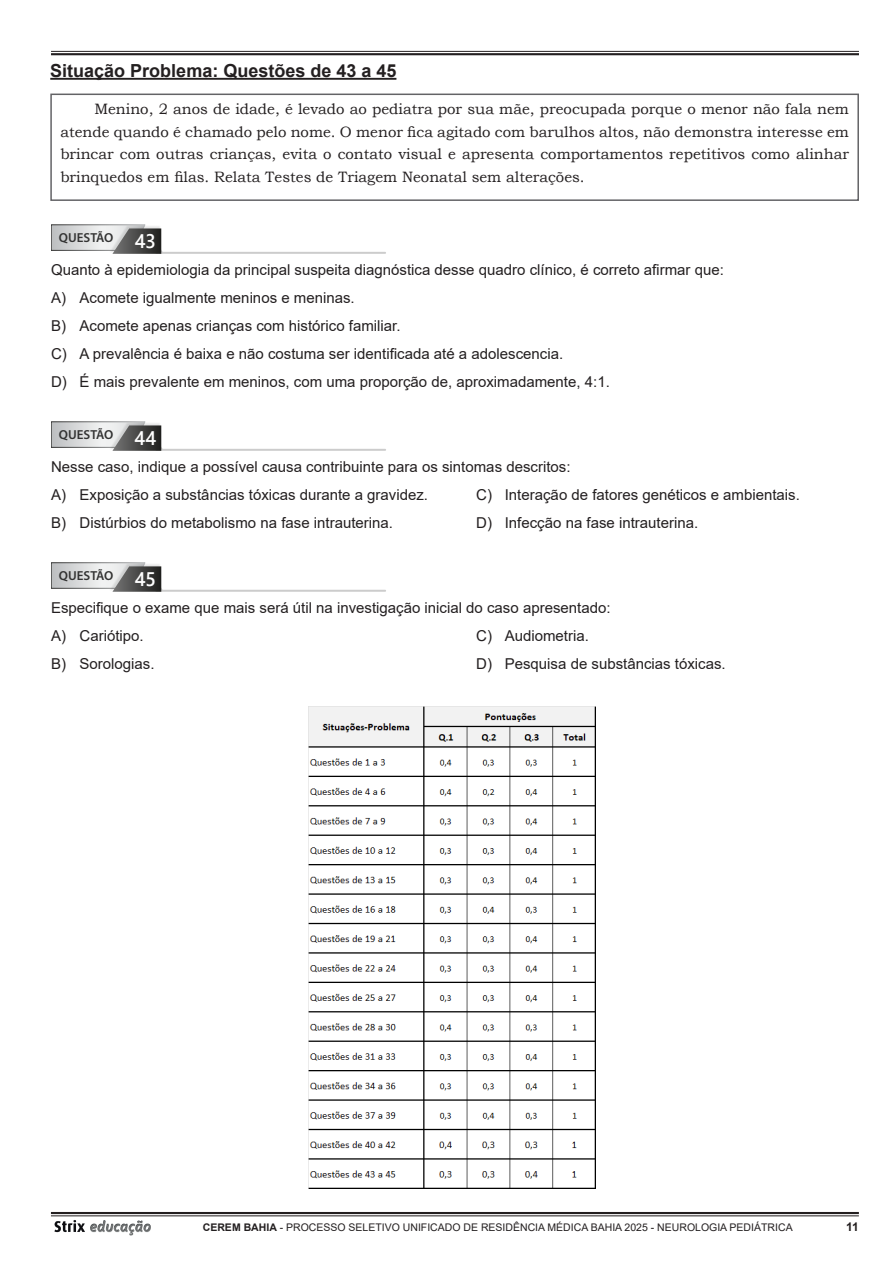
<style>
.page{position:relative;width:893px;height:1263px;background:#fff}
.page>*{position:absolute;margin:0;border:0;box-sizing:border-box;transform-origin:0 0}
.t1{font:700 18px "Arial";color:#231f20}
.Resposta{font:15px "Arial";color:#231f20}
.TextoQuestão{font:15px/22.5px "Bookman Old Style";color:#231f20;text-align:justify}
.Pergunta{font:15px "Arial";color:#231f20}
.t2{font:600 13.05px "Myriad Pro";color:#333}
.t3{font:700 12px "Arial";color:#231f20}
.t4{font:10.5px "Arial";color:#231f20}
.s1{font-family:"Segoe UI";font-size:19.65px;color:#fff}
.s2{font-weight:700}
</style>
<div class="page">
<hr style="left:51px;top:1212px;width:808px;height:2px;background:#231f20">
<hr style="left:51px;top:1215px;width:808px;height:1px;background:#231f20">
<hr style="left:51px;top:51px;width:808px;height:1px;background:#231f20">
<hr style="left:51px;top:53px;width:808px;height:2px;background:#231f20">
<svg style="left:55px;top:1220px;width:96px;height:16px"></svg>
<hr style="left:50px;top:78px;width:346px;height:2px;background:#231f20">
<img style="left:308px;top:707px;width:287px;height:481px">
<div style="left:50px;top:94px;width:809px;height:107px;border:2px solid #636366"></div>
<img style="left:106px;top:224px;width:40px;height:1px">
<svg style="left:51px;top:225px;width:335px;height:29px"></svg>
<img style="left:106px;top:421px;width:40px;height:1px">
<svg style="left:51px;top:422px;width:335px;height:29px"></svg>
<svg style="left:51px;top:562px;width:335px;height:30px"></svg>
<p class="t1" style="left:50px;top:58px;width:348px">Situação Problema: Questões de 43 a 45</p>
<p class="TextoQuestão" style="left:60px;top:98px;width:790px;text-indent:34px">Menino, 2 anos de idade, é levado ao pediatra por sua mãe, preocupada porque o menor não fala nem atende quando é chamado pelo nome. O menor fica agitado com barulhos altos, não demonstra interesse em brincar com outras crianças, evita o contato visual e apresenta comportamentos repetitivos como alinhar brinquedos em filas. Relata Testes de Triagem Neonatal sem alterações.</p>
<p class="t2" style="left:59px;top:230px;width:99px">QUESTÃO <span class="s1">43</span></p>
<p class="Pergunta" style="left:51px;top:260px;width:674px">Quanto à epidemiologia da principal suspeita diagnóstica desse quadro clínico, é correto afirmar que:</p>
<p class="Resposta" style="left:51px;top:288px;width:305px">A) Acomete igualmente meninos e meninas.</p>
<p class="Resposta" style="left:51px;top:316px;width:351px">B) Acomete apenas crianças com histórico familiar.</p>
<p class="Resposta" style="left:51px;top:344px;width:514px">C) A prevalência é baixa e não costuma ser identificada até a adolescencia.</p>
<p class="Resposta" style="left:51px;top:372px;width:560px">D) É mais prevalente em meninos, com uma proporção de, aproximadamente, 4:1.</p>
<p class="t2" style="left:59px;top:426px;width:99px">QUESTÃO <span class="s1">44</span></p>
<p class="Pergunta" style="left:51px;top:457px;width:521px">Nesse caso, indique a possível causa contribuinte para os sintomas descritos:</p>
<p class="Resposta" style="left:51px;top:485px;width:378px">A) Exposição a substâncias tóxicas durante a gravidez.</p>
<p class="Resposta" style="left:51px;top:513px;width:343px">B) Distúrbios do metabolismo na fase intrauterina.</p>
<p class="Resposta" style="left:476px;top:485px;width:325px">C) Interação de fatores genéticos e ambientais.</p>
<p class="Resposta" style="left:476px;top:513px;width:223px">D) Infecção na fase intrauterina.</p>
<p class="t2" style="left:59px;top:567px;width:99px">QUESTÃO <span class="s1">45</span></p>
<p class="Pergunta" style="left:51px;top:598px;width:561px">Especifique o exame que mais será útil na investigação inicial do caso apresentado:</p>
<p class="Resposta" style="left:51px;top:626px;width:94px">A) Cariótipo.</p>
<p class="Resposta" style="left:51px;top:654px;width:105px">B) Sorologias.</p>
<p class="Resposta" style="left:476px;top:626px;width:114px">C) Audiometria.</p>
<p class="Resposta" style="left:476px;top:654px;width:251px">D) Pesquisa de substâncias tóxicas.</p>
<p class="t4" style="left:203px;top:1220px;width:591px"><span class="s2">CEREM BAHIA</span> - PROCESSO SELETIVO UNIFICADO DE RESIDÊNCIA MÉDICA BAHIA 2025 - NEUROLOGIA PEDIÁTRICA</p>
<p class="t3" style="left:846px;top:1218px;width:14px">11</p>
</div>
